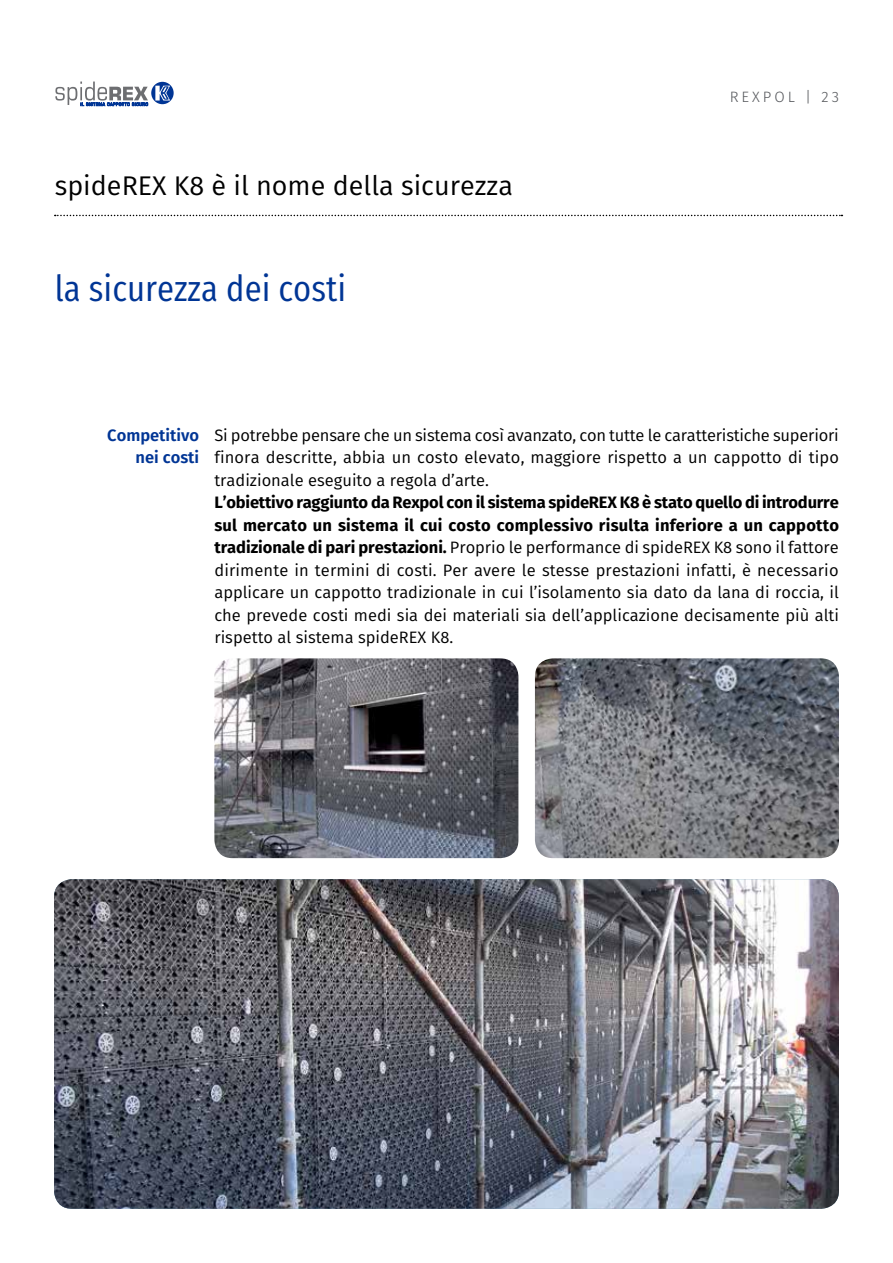
<style>
.page{position:relative;width:893px;height:1263px;background:#fff}
.page>*{position:absolute;margin:0;border:0;box-sizing:border-box;transform-origin:0 0}
.t1{font:36px "Fira Sans Condensed";color:#003595}
.t2{font:27px "Fira Sans";color:#000}
.t3{font:16.5px/22.5px "Fira Sans";color:#000;text-align:justify}
.t4{font:600 16.5px/22.5px "Fira Sans";color:#003595;text-align:right}
.t5{font:300 15px "Fira Sans";letter-spacing:.2em;color:#54565a}
.s1{font-weight:700}
</style>
<div class="page">
<svg style="left:151px;top:82px;width:23px;height:22px"></svg>
<svg style="left:155px;top:86px;width:15px;height:15px"></svg>
<svg style="left:55px;top:82px;width:93px;height:25px"></svg>
<svg style="left:55px;top:215px;width:787px;height:1px"></svg>
<img style="left:54px;top:879px;width:785px;height:330px">
<img style="left:214px;top:658px;width:304px;height:200px">
<img style="left:535px;top:658px;width:304px;height:200px">
<h2 class="t2" style="left:55px;top:166px;width:460px">spideREX K8 è il nome della sicurezza</h2>
<h1 class="t1" style="left:55px;top:256px;width:293px">la sicurezza dei costi</h1>
<p class="t5" style="left:730px;top:87px;width:111px">REXPOL | 23</p>
<p class="t4" style="left:107px;top:423px;width:93px">Competitivo nei costi</p>
<p class="t3" style="left:214px;top:423px;width:626px">Si potrebbe pensare che un sistema così avanzato, con tutte le caratteristiche superiori finora descritte, abbia un costo elevato, maggiore rispetto a un cappotto di tipo tradizionale eseguito a regola d’arte.</p>
<p class="t3" style="left:214px;top:491px;width:626px"><span class="s1">L’obiettivo raggiunto da Rexpol con il sistema spideREX K8 è stato quello di introdurre sul mercato un sistema il cui costo complessivo risulta inferiore a un cappotto tradizionale di pari prestazioni.</span> Proprio le performance di spideREX K8 sono il fattore dirimente in termini di costi. Per avere le stesse prestazioni infatti, è necessario applicare un cappotto tradizionale in cui l’isolamento sia dato da lana di roccia, il che prevede costi medi sia dei materiali sia dell’applicazione decisamente più alti rispetto al sistema spideREX K8.</p>
</div>
